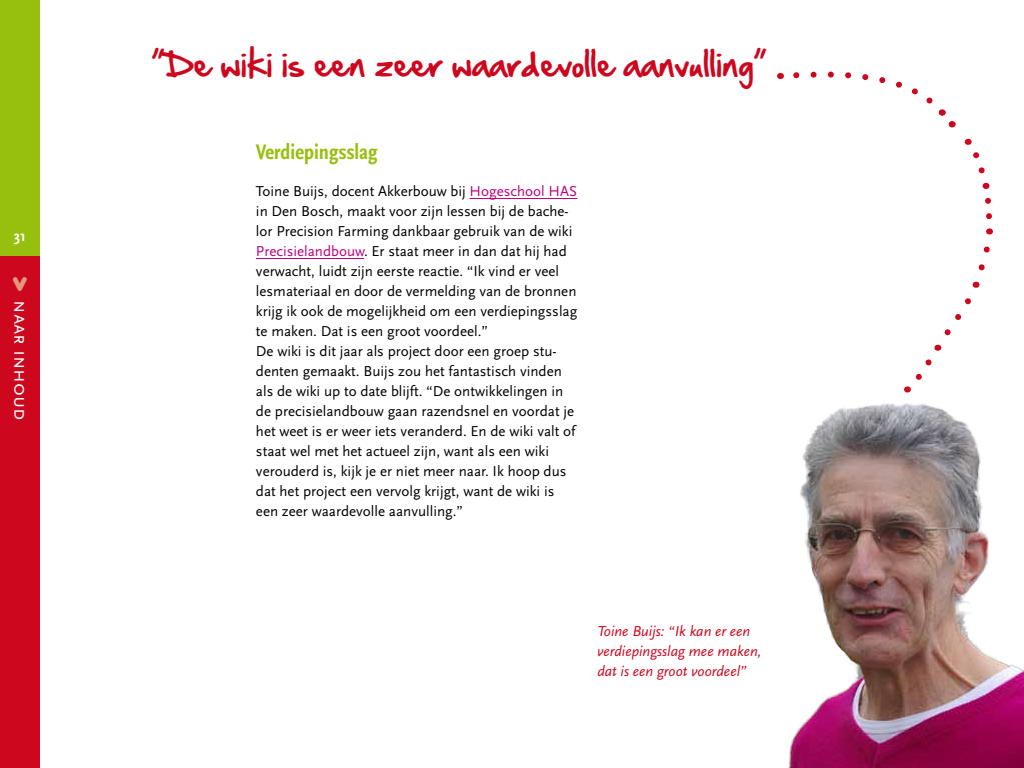
<style>
.page{position:relative;width:1024px;height:768px;background:#fff}
.page>*{position:absolute;margin:0;border:0;box-sizing:border-box;transform-origin:0 0}
.t1{font:30px "Hand Of Sean";color:#cd071e}
.t2{font:27.9px "pooplatter";color:#e69679}
.t3{font:22px "Scala Sans Bold Con";color:#97bf0d}
.t4{font:20px "Scala Sans Caps";color:#fff}
.t5{font:15px/20px "Scala Sans";color:#000}
.t6{font:italic 15px/20px "Scala Sans";color:#cd071e}
.t7{font:700 15px "Scala Sans";color:#fff}
.s1{color:#bf007b}
</style>
<div class="page">
<div style="left:0;top:256px;width:40px;height:512px;background:#cd071e"></div>
<div style="left:0;top:0;width:40px;height:256px;background:#97bf0d"></div>
<hr style="left:470px;top:198px;width:107px;height:1px;background:#bf007b">
<hr style="left:256px;top:258px;width:108px;height:1px;background:#bf007b">
<svg style="left:915px;top:282px;width:65px;height:96px"></svg>
<svg style="left:978px;top:228px;width:15px;height:43px"></svg>
<svg style="left:780px;top:71px;width:212px;height:149px"></svg>
<img style="left:788px;top:378px;width:236px;height:390px">
<p class="t7" style="left:14px;top:228px;width:14px">31</p>
<h2 class="t2" style="left:12px;top:268px;width:17px">v</h2>
<h3 class="t4" style="left:32px;top:300px;width:121px;rotate:90deg">naar inhoud</h3>
<h1 class="t1" style="left:152px;top:37px;width:617px">”De wiki is een zeer waardevolle aanvulling”</h1>
<h3 class="t3" style="left:256px;top:140px;width:123px">Verdiepingsslag</h3>
<p class="t5" style="left:256px;top:181px;width:323px">Toine Buijs, docent Akkerbouw bij <span class="s1">Hogeschool HAS </span>in Den Bosch, maakt voor zijn lessen bij de bache&shy;lor Precision Farming dankbaar gebruik van de wiki <span class="s1">Precisielandbouw</span>. Er staat meer in dan dat hij had verwacht, luidt zijn eerste reactie. “Ik vind er veel lesmateriaal en door de vermelding van de bronnen krijg ik ook de mogelijkheid om een verdiepingsslag te maken. Dat is een groot voordeel.”<br>De wiki is dit jaar als project door een groep stu&shy;denten gemaakt. Buijs zou het fantastisch vinden als de wiki up to date blijft. “De ontwikkelingen in de precisielandbouw gaan razendsnel en voordat je het weet is er weer iets veranderd. En de wiki valt of staat wel met het actueel zijn, want als een wiki verouderd is, kijk je er niet meer naar. Ik hoop dus dat het project een vervolg krijgt, want de wiki is een zeer waardevolle aanvulling.”</p>
<p class="t6" style="left:597px;top:621px;width:166px">Toine Buijs: “Ik kan er een verdiepingsslag mee maken, dat is een groot voordeel”</p>
</div>
